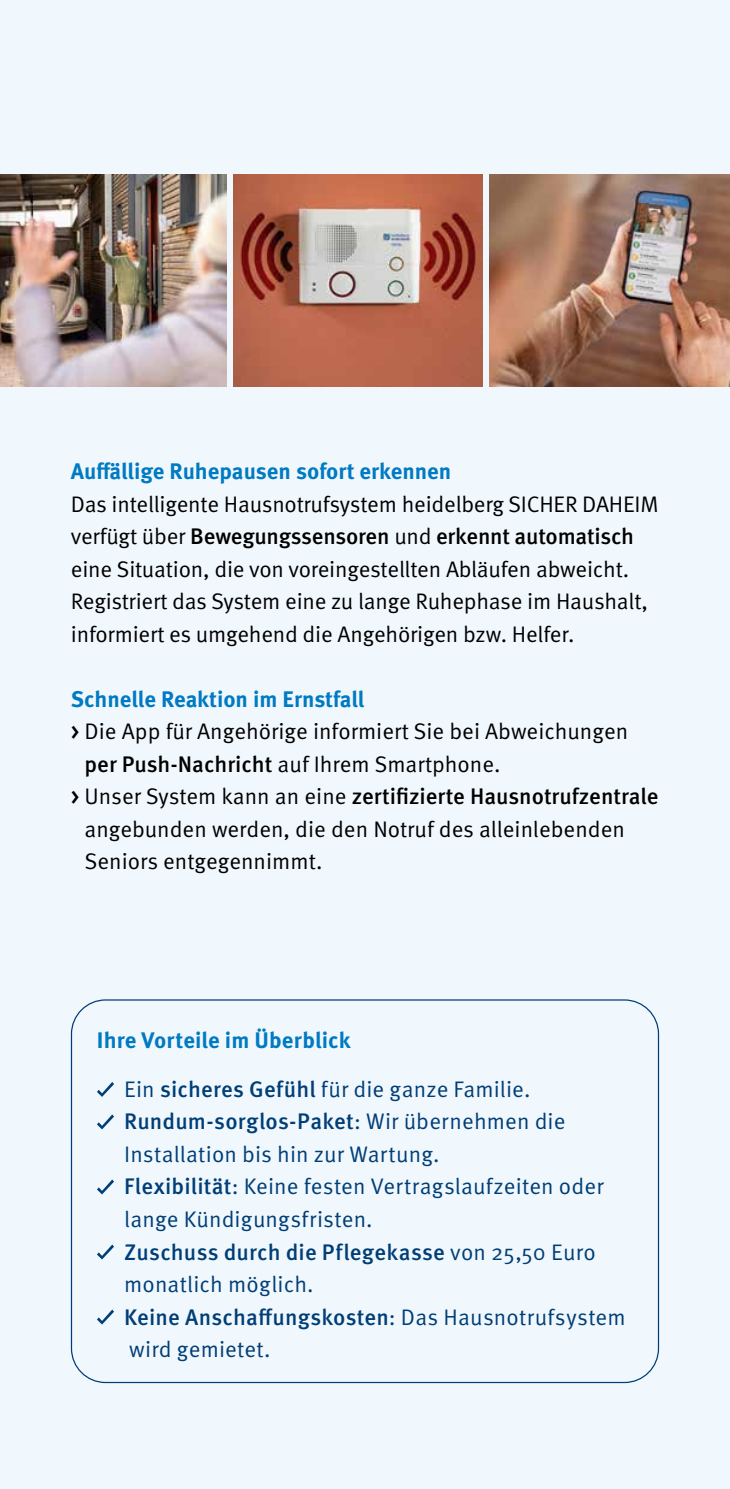
<style>
.page{position:relative;width:730px;height:1489px;background:#fff}
.page>*{position:absolute;margin:0;border:0;box-sizing:border-box;transform-origin:0 0}
.t1{font:22.5px/32.5px "Meta OT";letter-spacing:-.01em;color:#000}
.t2{font:22.5px/32.5px "Meta OT";letter-spacing:.005em;color:#003e77}
.t3{font:700 22.5px/48.8px "Meta OT";color:#007ac3}
.t4{font:500 22.5px "Meta OT";color:#000}
.s1{font-weight:500}
.s2{font-weight:400}
.s3{font-weight:400;color:#003e77}
.s4{font-weight:500;color:#003e77}
</style>
<div class="page">
<div style="left:0;top:0;width:730px;height:1488px;background:#f1f8fd"></div>
<img style="left:0;top:175px;width:227px;height:211px">
<img style="left:234px;top:175px;width:248px;height:211px">
<img style="left:489px;top:175px;width:241px;height:211px">
<svg style="left:97px;top:1082px;width:17px;height:14px"></svg>
<svg style="left:97px;top:1114px;width:17px;height:15px"></svg>
<svg style="left:97px;top:1179px;width:17px;height:15px"></svg>
<svg style="left:97px;top:1244px;width:17px;height:15px"></svg>
<svg style="left:97px;top:1309px;width:17px;height:15px"></svg>
<p class="t3" style="left:71px;top:447px;width:382px">Auffällige Ruhepausen sofort erkennen</p>
<p class="t1" style="left:71px;top:488px;width:589px">Das intelligente Hausnotrufsystem heidelberg SICHER DAHEIM verfügt über <span class="s1">Bewegungssensoren</span> und <span class="s1">erkennt automatisch </span>eine Situation, die von voreingestellten Abläufen abweicht.<br>Registriert das System eine zu lange Ruhephase im Haushalt, informiert es umgehend die Angehörigen bzw. Helfer.</p>
<p class="t3" style="left:71px;top:674px;width:295px">Schnelle Reaktion im Ernstfall</p>
<p class="t1" style="left:71px;top:715px;width:559px"><span class="s1">&gt;</span> Die App für Angehörige informiert Sie bei Abweichungen</p>
<p class="t1" style="left:85px;top:748px;width:417px"><span class="s1">per Push-Nachricht</span> auf Ihrem Smartphone.</p>
<p class="t4" style="left:71px;top:782px;width:589px">&gt; <span class="s2">Unser System kann an eine</span> zertifizierte Hausnotrufzentrale</p>
<p class="t1" style="left:85px;top:812px;width:542px">angebunden werden, die den Notruf des alleinlebenden</p>
<p class="t1" style="left:85px;top:845px;width:239px">Seniors entgegennimmt.</p>
<p class="t3" style="left:124px;top:1016px;width:408px;text-indent:-27px">Ihre Vorteile im Überblick<br><span class="s3">Ein</span> <span class="s4">sicheres Gefühl</span> <span class="s3">für die ganze Familie.</span></p>
<p class="t2" style="left:124px;top:1105px;width:503px"><span class="s1">Rundum-sorglos-Paket</span>: Wir übernehmen die Installation bis hin zur Wartung.<br><span class="s1">Flexibilität</span>: Keine festen Vertragslaufzeiten oder lange Kündigungsfristen.<br><span class="s1">Zuschuss durch die Pflegekasse</span> von 25,50 Euro monatlich möglich.<br><span class="s1">Keine Anschaffungskosten</span>: Das Hausnotrufsystem wird gemietet.</p>
</div>
